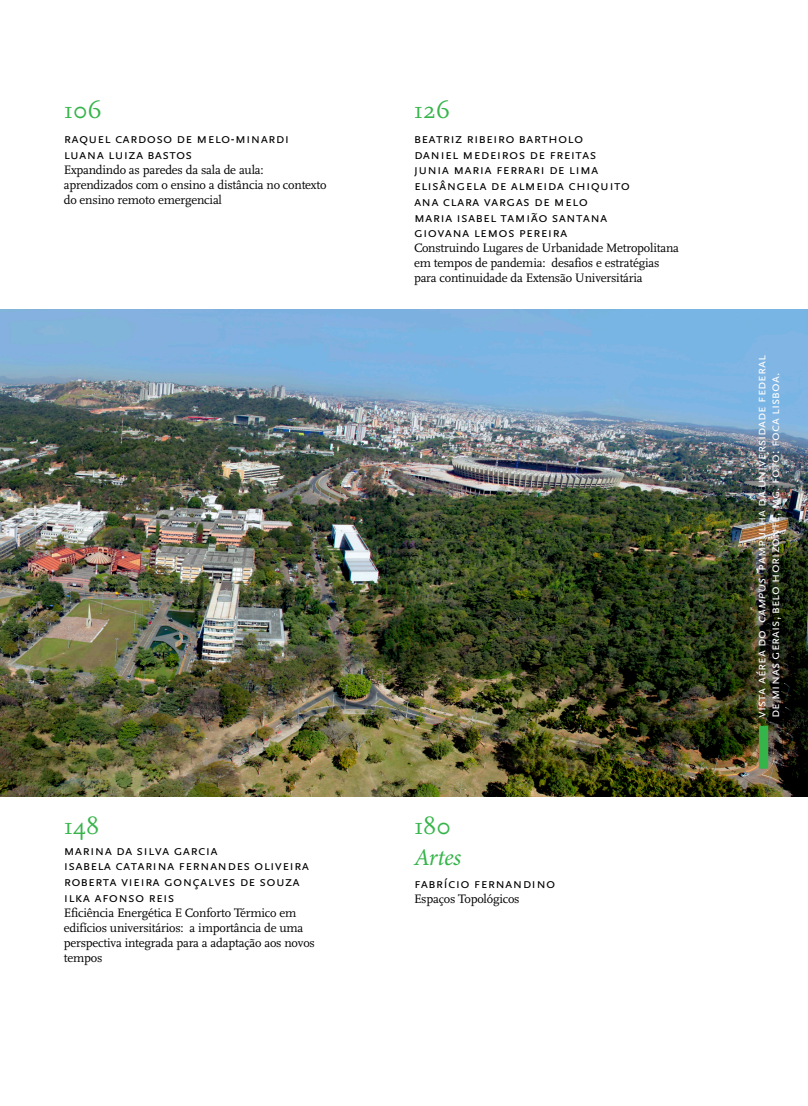
<style>
.page{position:relative;width:808px;height:1106px;background:#fff}
.page>*{position:absolute;margin:0;border:0;box-sizing:border-box;transform-origin:0 0}
.t1{font:24px "Scala";color:#35b44a}
.t2{font:italic 24px "Minion Pro";letter-spacing:-.03em;color:#35b44a}
.t3{font:14.25px/15.8px "Scala Sans Caps";letter-spacing:.02em;color:#000}
.t4{font:13.5px/13.5px "Scala Sans Caps";color:#fff}
.t5{font:12.75px/15px "Scala";letter-spacing:-.015em;color:#000}
.s1{font-style:italic}
</style>
<div class="page">
<img style="left:0;top:310px;width:808px;height:486px">
<div style="left:759px;top:726px;width:9px;height:42px;background:#35b44a"></div>
<h1 class="t1" style="left:64px;top:97px;width:40px">106</h1>
<h1 class="t1" style="left:414px;top:97px;width:38px">126</h1>
<p class="t3" style="left:64px;top:131px;width:227px">raquel cardoso de melo-minardi luana luiza bastos</p>
<p class="t5" style="left:64px;top:162px;width:264px">Expandindo as paredes da sala de aula: aprendizados com o ensino a distância no contexto do ensino remoto emergencial</p>
<p class="t3" style="left:414px;top:131px;width:217px">beatriz ribeiro bartholo daniel medeiros de freitas junia maria ferrari de lima elisângela de almeida chiquito ana clara vargas de melo maria isabel tamião santana giovana lemos pereira</p>
<p class="t5" style="left:414px;top:241px;width:267px">Construindo Lugares de Urbanidade Metropolitana em tempos de pandemia: desafios e estratégias para continuidade da Extensão Universitária</p>
<h1 class="t1" style="left:64px;top:813px;width:37px">148</h1>
<p class="t3" style="left:64px;top:842px;width:247px">marina da silva garcia<br>isabela catarina fernandes oliveira roberta vieira gonçalves de souza ilka afonso reis</p>
<p class="t5" style="left:64px;top:905px;width:253px">Eficiência Energética E Conforto Térmico em edifícios universitários: a importância de uma perspectiva integrada para a adaptação aos novos tempos</p>
<h1 class="t1" style="left:414px;top:813px;width:38px">180</h1>
<h1 class="t2" style="left:414px;top:841px;width:49px">Artes</h1>
<p class="t3" style="left:414px;top:875px;width:143px">fabrício fernandino</p>
<p class="t5" style="left:414px;top:891px;width:107px">Espaços Topológicos</p>
<p class="t4" style="left:754px;top:718px;width:364px;rotate:-90deg">vista aérea do <span class="s1">campus</span> pampulha da universidade federal de minas gerais, belo horizonte, mg. foto: foca lisboa.</p>
</div>
